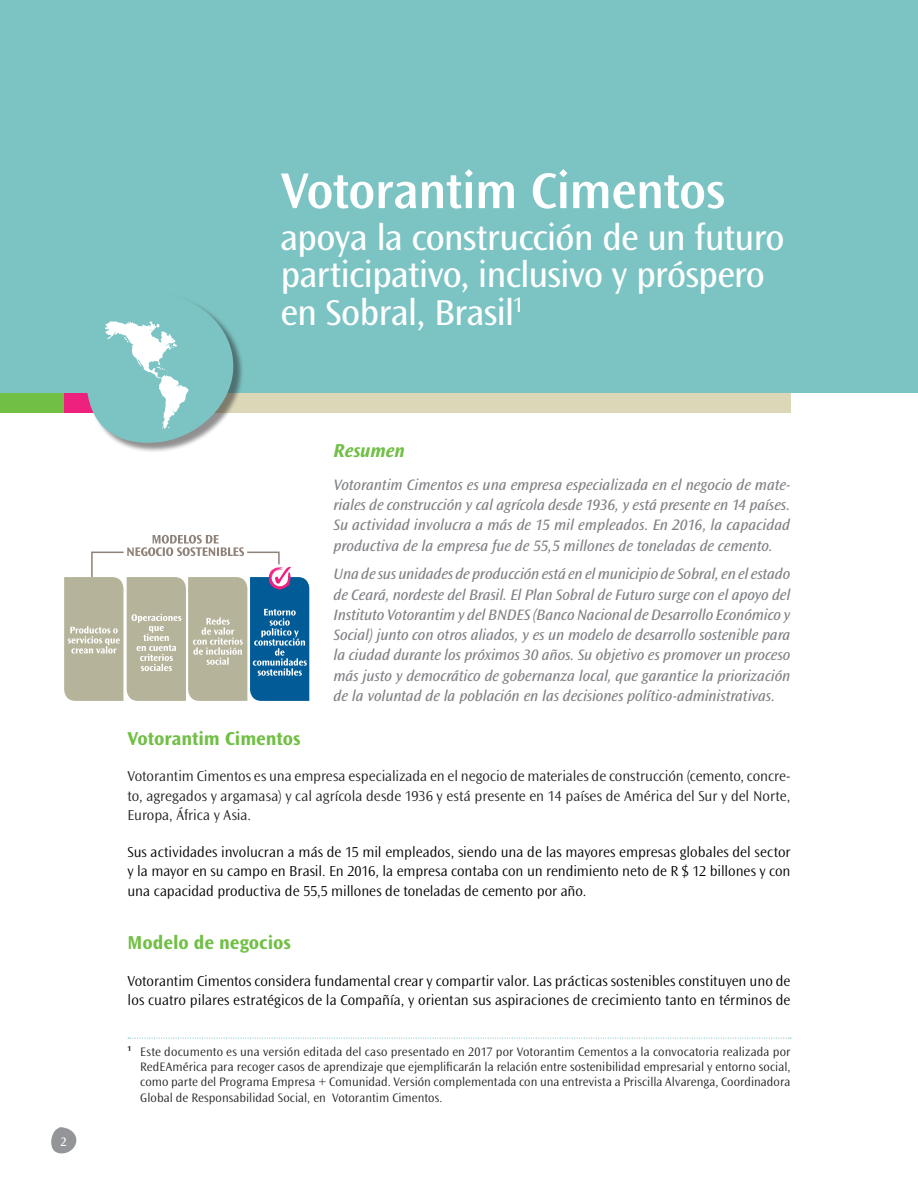
<style>
.page{position:relative;width:918px;height:1188px;background:#fff}
.page>*{position:absolute;margin:0;border:0;box-sizing:border-box;transform-origin:0 0}
.titulo_1{font:600 52.5px "Ocean Sans Std";letter-spacing:-.02em;color:#fff}
.titulo_2{font:37.5px/37.5px "Ocean Sans Std";letter-spacing:-.025em;color:#fff}
.Sub_1{font:700 19.5px "Ocean Sans Std";letter-spacing:-.005em;color:#71bf45}
.Sub_1-2{font:italic 700 19.5px "Ocean Sans Std";letter-spacing:-.005em;color:#71bf45}
.Resumen{font:italic 15.75px/20.2px "Ocean Sans Std";letter-spacing:-.01em;color:#808285;text-align:justify}
.texto{font:300 15px/19.5px "Ocean Sans Std";letter-spacing:-.005em;color:#000;text-align:justify}
.texto-2{font:300 15px/19.5px "Ocean Sans Std";color:#231f20;text-align:justify}
.nota_lin{font:300 12.75px/15.3px "Ocean Sans Std";color:#231f20;text-align:justify}
.folio{font:12.75px "Ocean Sans Std";color:#fff}
</style>
<div class="page">
<svg style="left:51px;top:1127px;width:26px;height:27px"></svg>
<div style="left:0;top:373px;width:790px;height:40px;background:#dbd7b7"></div>
<div style="left:0;top:373px;width:64px;height:40px;background:#71bf45"></div>
<div style="left:64px;top:373px;width:64px;height:40px;background:#ee217f"></div>
<div style="left:0;top:0;width:918px;height:393px;background:#7cc3c3"></div>
<svg style="left:128px;top:1038px;width:663px;height:1px"></svg>
<div style="left:87px;top:291px;width:157px;height:163px;background:#231f20;opacity:.5"></div>
<svg style="left:87px;top:291px;width:154px;height:154px"></svg>
<svg style="left:64px;top:535px;width:245px;height:166px"></svg>
<p class="folio" style="left:61px;top:1135px;width:8px">2</p>
<p class="titulo_1" style="left:281px;top:162px;width:446px">Votorantim Cimentos</p>
<p class="titulo_2" style="left:281px;top:219px;width:506px">apoya la construcción de un futuro participativo, inclusivo y próspero en Sobral, Brasil<sup>1</sup></p>
<p class="Sub_1-2" style="left:334px;top:440px;width:73px">Resumen</p>
<p class="Resumen" style="left:334px;top:475px;width:458px">Votorantim Cimentos es una empresa especializada en el negocio de mate&shy;riales de construcción y cal agrícola desde 1936, y está presente en 14 países.<br>Su actividad involucra a más de 15 mil empleados. En 2016, la capacidad productiva de la empresa fue de 55,5 millones de toneladas de cemento.</p>
<p class="Resumen" style="left:334px;top:564px;width:458px">Una de sus unidades de producción está en el municipio de Sobral, en el estado de Ceará, nordeste del Brasil. El Plan Sobral de Futuro surge con el apoyo del Instituto Votorantim y del BNDES (Banco Nacional de Desarrollo Económico y Social) junto con otros aliados, y es un modelo de desarrollo sostenible para la ciudad durante los próximos 30 años. Su objetivo es promover un proceso más justo y democrático de gobernanza local, que garantice la priorización de la voluntad de la población en las decisiones político-administrativas.</p>
<p class="Sub_1" style="left:128px;top:727px;width:174px">Votorantim Cimentos</p>
<p class="texto-2" style="left:128px;top:767px;width:664px">Votorantim Cimentos es una empresa especializada en el negocio de materiales de construcción (cemento, concre&shy;to, agregados y argamasa) y cal agrícola desde 1936 y está presente en 14 países de América del Sur y del Norte, Europa, África y Asia.</p>
<p class="texto" style="left:128px;top:842px;width:664px">Sus actividades involucran a más de 15 mil empleados, siendo una de las mayores empresas globales del sector y la mayor en su campo en Brasil. En 2016, la empresa contaba con un rendimiento neto de R $ 12 billones y con una capacidad productiva de 55,5 millones de toneladas de cemento por año.</p>
<p class="Sub_1" style="left:128px;top:932px;width:165px">Modelo de negocios</p>
<p class="texto" style="left:128px;top:971px;width:664px">Votorantim Cimentos considera fundamental crear y compartir valor. Las prácticas sostenibles constituyen uno de los cuatro pilares estratégicos de la Compañía, y orientan sus aspiraciones de crecimiento tanto en términos de</p>
<p class="nota_lin" style="left:140px;top:1044px;width:652px;text-indent:-13px"><sup>1</sup> Este documento es una versión editada del caso presentado en 2017 por Votorantim Cementos a la convocatoria realizada por RedEAmérica para recoger casos de aprendizaje que ejemplificarán la relación entre sostenibilidad empresarial y entorno social, como parte del Programa Empresa + Comunidad. Versión complementada con una entrevista a Priscilla Alvarenga, Coordinadora Global de Responsabilidad Social, en Votorantim Cimentos.</p>
</div>
